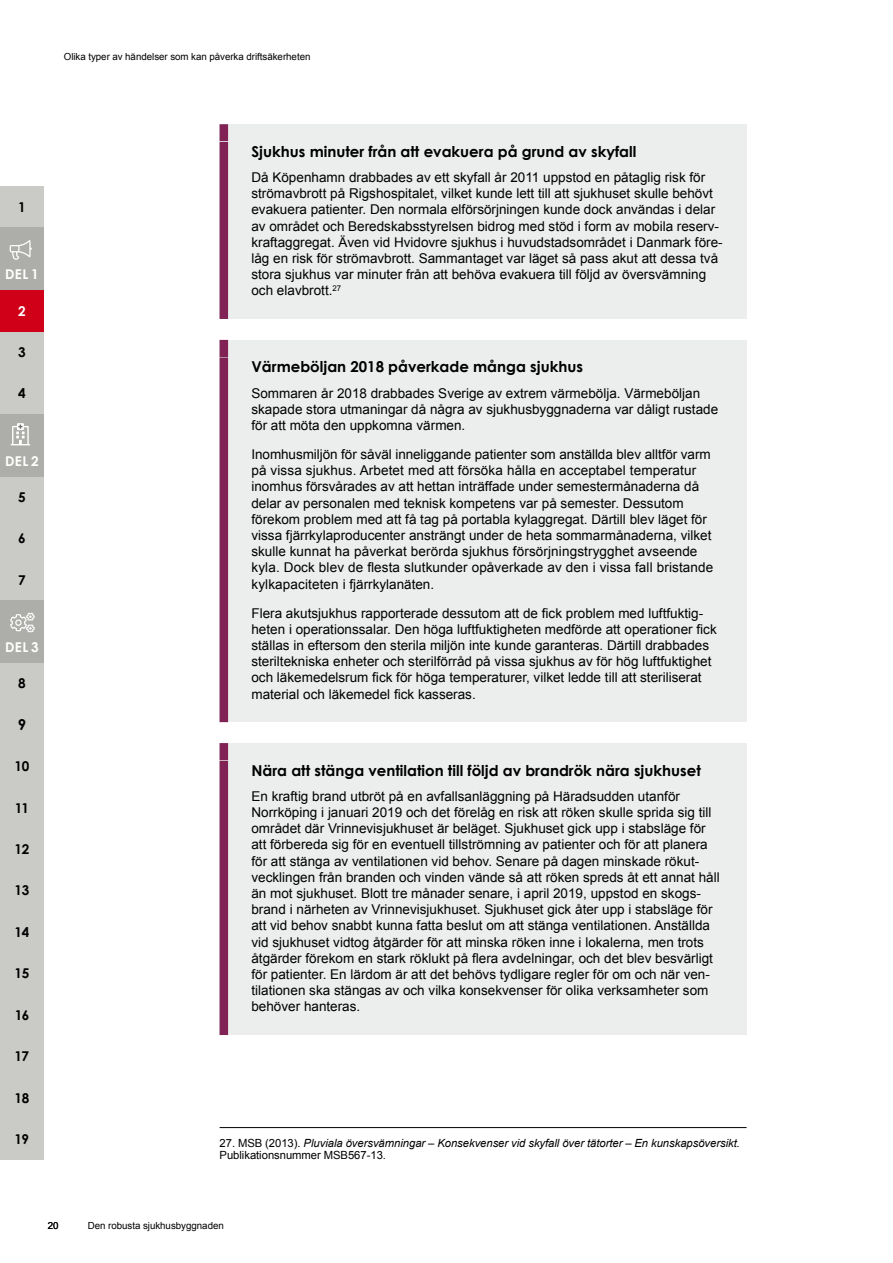
<style>
.page{position:relative;width:893px;height:1263px;background:#fff}
.page>*{position:absolute;margin:0;border:0;box-sizing:border-box;transform-origin:0 0}
.Rubrik_LILA_h3{font:700 15px "Century Gothic";color:#000}
.Text_LILA{font:13.5px/16.2px "Arial";color:#000}
.t1{font:700 13.5px "Century Gothic";letter-spacing:-.03em;color:#000}
.t2{font:700 13.5px "Century Gothic";letter-spacing:.035em;color:#fff}
.Fotnot{font:italic 11.25px/12.8px "Arial";letter-spacing:-.005em;color:#000}
.t3{font:9.75px "Arial";letter-spacing:-.005em;color:#000}
.s1{font-style:normal}
</style>
<div class="page">
<div style="left:220px;top:124px;width:527px;height:36px;background:#eceded"></div>
<div style="left:220px;top:124px;width:8px;height:36px;background:#802253"></div>
<div style="left:220px;top:142px;width:527px;height:177px;background:#eceded"></div>
<div style="left:220px;top:142px;width:8px;height:177px;background:#802253"></div>
<div style="left:220px;top:340px;width:527px;height:35px;background:#eceded"></div>
<div style="left:220px;top:340px;width:8px;height:35px;background:#802253"></div>
<div style="left:220px;top:357px;width:527px;height:365px;background:#eceded"></div>
<div style="left:220px;top:357px;width:8px;height:365px;background:#802253"></div>
<div style="left:220px;top:743px;width:527px;height:36px;background:#eceded"></div>
<div style="left:220px;top:743px;width:8px;height:36px;background:#802253"></div>
<div style="left:220px;top:761px;width:527px;height:274px;background:#eceded"></div>
<div style="left:220px;top:761px;width:8px;height:274px;background:#802253"></div>
<hr style="left:220px;top:1127px;width:527px;height:1px;background:#000">
<div style="left:0;top:1118px;width:44px;height:41px;background:#cacac7"></div>
<div style="left:0;top:994px;width:44px;height:41px;background:#cacac7"></div>
<div style="left:0;top:1035px;width:44px;height:41px;background:#cacac7"></div>
<div style="left:0;top:952px;width:44px;height:42px;background:#cacac7"></div>
<div style="left:0;top:911px;width:44px;height:41px;background:#cacac7"></div>
<div style="left:0;top:870px;width:44px;height:41px;background:#cacac7"></div>
<div style="left:0;top:828px;width:44px;height:42px;background:#cacac7"></div>
<div style="left:0;top:787px;width:44px;height:41px;background:#cacac7"></div>
<div style="left:0;top:745px;width:44px;height:42px;background:#cacac7"></div>
<div style="left:0;top:704px;width:44px;height:41px;background:#cacac7"></div>
<div style="left:0;top:663px;width:44px;height:41px;background:#cacac7"></div>
<div style="left:0;top:559px;width:44px;height:41px;background:#cacac7"></div>
<div style="left:0;top:518px;width:44px;height:41px;background:#cacac7"></div>
<div style="left:0;top:600px;width:44px;height:63px;background:#adaea9"></div>
<div style="left:0;top:476px;width:44px;height:42px;background:#cacac7"></div>
<div style="left:0;top:373px;width:44px;height:41px;background:#cacac7"></div>
<div style="left:0;top:331px;width:44px;height:42px;background:#cacac7"></div>
<div style="left:0;top:414px;width:44px;height:62px;background:#adaea9"></div>
<div style="left:0;top:1077px;width:44px;height:41px;background:#cacac7"></div>
<div style="left:0;top:186px;width:44px;height:42px;background:#cacac7"></div>
<div style="left:0;top:228px;width:44px;height:62px;background:#adaea9"></div>
<svg style="left:10px;top:613px;width:25px;height:19px"></svg>
<svg style="left:11px;top:423px;width:19px;height:22px"></svg>
<svg style="left:10px;top:240px;width:22px;height:20px"></svg>
<div style="left:0;top:290px;width:44px;height:41px;background:#d10019"></div>
<p class="t3" style="left:64px;top:50px;width:248px">Olika typer av händelser som kan påverka driftsäkerheten</p>
<p class="t1" style="left:18px;top:197px;width:9px">1</p>
<p class="t2" style="left:5px;top:264px;width:35px">DEL 1</p>
<p class="t2" style="left:18px;top:300px;width:9px">2</p>
<p class="t1" style="left:18px;top:342px;width:9px">3</p>
<p class="t1" style="left:18px;top:383px;width:9px">4</p>
<p class="t2" style="left:5px;top:450px;width:35px">DEL 2</p>
<p class="t1" style="left:18px;top:487px;width:9px">5</p>
<p class="t1" style="left:18px;top:528px;width:9px">6</p>
<p class="t1" style="left:18px;top:570px;width:9px">7</p>
<p class="t2" style="left:5px;top:637px;width:35px">DEL 3</p>
<p class="t1" style="left:18px;top:673px;width:9px">8</p>
<p class="Rubrik_LILA_h3" style="left:18px;top:713px;width:10px">9</p>
<p class="t1" style="left:14px;top:756px;width:17px">10</p>
<p class="t1" style="left:15px;top:797px;width:16px">11</p>
<p class="t1" style="left:15px;top:839px;width:16px">12</p>
<p class="t1" style="left:15px;top:880px;width:16px">13</p>
<p class="t1" style="left:15px;top:922px;width:16px">14</p>
<p class="t1" style="left:15px;top:963px;width:16px">15</p>
<p class="t1" style="left:15px;top:1004px;width:16px">16</p>
<p class="t1" style="left:15px;top:1046px;width:16px">17</p>
<p class="t1" style="left:14px;top:1087px;width:16px">18</p>
<p class="t1" style="left:15px;top:1129px;width:16px">19</p>
<h3 class="Rubrik_LILA_h3" style="left:251px;top:140px;width:386px">Sjukhus minuter från att evakuera på grund av skyfall</h3>
<p class="Text_LILA" style="left:251px;top:169px;width:472px">Då Köpenhamn drabbades av ett skyfall år 2011 uppstod en påtaglig risk för strömavbrott på Rigshospitalet, vilket kunde lett till att sjukhuset skulle behövt evakuera patienter. Den normala elförsörjningen kunde dock användas i delar av området och Beredskabsstyrelsen bidrog med stöd i form av mobila reserv&shy;kraftaggregat. Även vid Hvidovre sjukhus i huvudstadsområdet i Danmark före&shy;låg en risk för strömavbrott. Sammantaget var läget så pass akut att dessa två stora sjukhus var minuter från att behöva evakuera till följd av översvämning och elavbrott.<sup>27</sup></p>
<h3 class="Rubrik_LILA_h3" style="left:251px;top:356px;width:333px">Värmeböljan 2018 påverkade många sjukhus</h3>
<p class="Text_LILA" style="left:251px;top:385px;width:468px">Sommaren år 2018 drabbades Sverige av extrem värmebölja. Värmeböljan skapade stora utmaningar då några av sjukhusbyggnaderna var dåligt rustade för att möta den uppkomna värmen.</p>
<p class="Text_LILA" style="left:251px;top:446px;width:463px">Inomhusmiljön för såväl inneliggande patienter som anställda blev alltför varm på vissa sjukhus. Arbetet med att försöka hålla en acceptabel temperatur inomhus försvårades av att hettan inträffade under semestermånaderna då delar av personalen med teknisk kompetens var på semester. Dessutom förekom problem med att få tag på portabla kylaggregat. Därtill blev läget för vissa fjärrkylaproducenter ansträngt under de heta sommarmånaderna, vilket skulle kunnat ha påverkat berörda sjukhus försörjningstrygghet avseende kyla. Dock blev de flesta slutkunder opåverkade av den i vissa fall bristande kylkapaciteten i fjärrkylanäten.</p>
<p class="Text_LILA" style="left:251px;top:605px;width:467px">Flera akutsjukhus rapporterade dessutom att de fick problem med luftfuktig&shy;heten i operationssalar. Den höga luftfuktigheten medförde att operationer fick ställas in eftersom den sterila miljön inte kunde garanteras. Därtill drabbades steriltekniska enheter och sterilförråd på vissa sjukhus av för hög luftfuktighet och läkemedelsrum fick för höga temperaturer, vilket ledde till att steriliserat material och läkemedel fick kasseras.</p>
<h3 class="Rubrik_LILA_h3" style="left:251px;top:759px;width:451px">Nära att stänga ventilation till följd av brandrök nära sjukhuset</h3>
<p class="Text_LILA" style="left:251px;top:788px;width:470px">En kraftig brand utbröt på en avfallsanläggning på Häradsudden utanför Norrköping i januari 2019 och det förelåg en risk att röken skulle sprida sig till området där Vrinnevisjukhuset är beläget. Sjukhuset gick upp i stabsläge för att förbereda sig för en eventuell tillströmning av patienter och för att planera för att stänga av ventilationen vid behov. Senare på dagen minskade rökut&shy;vecklingen från branden och vinden vände så att röken spreds åt ett annat håll än mot sjukhuset. Blott tre månader senare, i april 2019, uppstod en skogs&shy;brand i närheten av Vrinnevisjukhuset. Sjukhuset gick åter upp i stabsläge för att vid behov snabbt kunna fatta beslut om att stänga ventilationen. Anställda vid sjukhuset vidtog åtgärder för att minska röken inne i lokalerna, men trots åtgärder förekom en stark röklukt på flera avdelningar, och det blev besvärligt för patienter. En lärdom är att det behövs tydligare regler för om och när ven&shy;tilationen ska stängas av och vilka konsekvenser för olika verksamheter som behöver hanteras.</p>
<p class="Fotnot" style="left:220px;top:1136px;width:522px"><span class="s1">27. MSB (2013).</span> Pluviala översvämningar – Konsekvenser vid skyfall över tätorter – En kunskapsöversikt.<br><span class="s1">Publikationsnummer MSB567-13.</span></p>
<p class="t3" style="left:48px;top:1219px;width:12px">20</p>
<p class="t3" style="left:88px;top:1219px;width:138px">Den robusta sjukhusbyggnaden</p>
</div>
